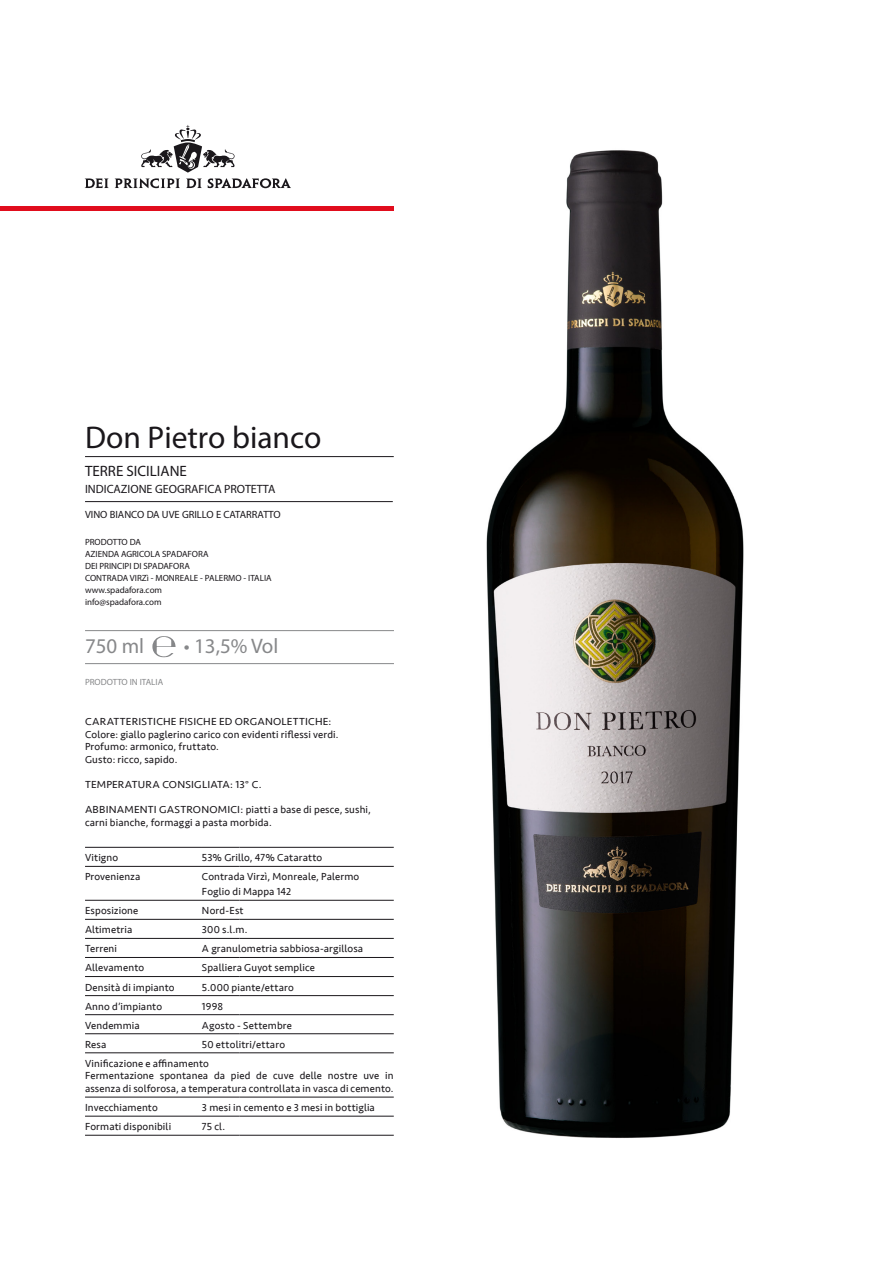
<style>
.page{position:relative;width:893px;height:1263px;background:#fff}
.page>*{position:absolute;margin:0;border:0;box-sizing:border-box;transform-origin:0 0}
.t1{font:31.5px "Seravek Basic";color:#1a171b}
.t2{font:21px "Seravek Basic";color:#87888a}
.t3{font:15px "Seravek Basic";color:#1a171b}
.t4{font:12px "Seravek Basic";color:#1a171b}
.t5{font:10.5px/14.9px "Seravek";letter-spacing:.015em;color:#1a171b}
.t6{font:10.5px/12.6px "Seravek";letter-spacing:.015em;color:#1a171b;scale:1.05 1}
.t7{font:10.5px "Seravek Basic";color:#1a171b}
.t8{font:9px/12px "Seravek Basic";color:#1a171b}
.t9{font:9px "Seravek Basic";color:#87888a}
</style>
<div class="page">
<svg style="left:85px;top:178px;width:24px;height:10px"></svg>
<svg style="left:115px;top:125px;width:176px;height:63px"></svg>
<hr style="left:0;top:207px;width:394px;height:4px;background:#e10d1d">
<hr style="left:85px;top:456px;width:309px;height:1px;background:#1a171b">
<hr style="left:85px;top:501px;width:308px;height:1px;background:#1a171b">
<hr style="left:85px;top:663px;width:309px;height:1px;background:#87888a">
<hr style="left:85px;top:630px;width:309px;height:1px;background:#87888a">
<hr style="left:85px;top:847px;width:117px;height:1px;background:#1a171b">
<hr style="left:202px;top:847px;width:37px;height:1px;background:#1a171b">
<hr style="left:239px;top:847px;width:155px;height:1px;background:#1a171b">
<hr style="left:85px;top:866px;width:117px;height:1px;background:#1a171b">
<hr style="left:202px;top:866px;width:37px;height:1px;background:#1a171b">
<hr style="left:239px;top:866px;width:155px;height:1px;background:#1a171b">
<hr style="left:85px;top:900px;width:117px;height:1px;background:#1a171b">
<hr style="left:202px;top:900px;width:37px;height:1px;background:#1a171b">
<hr style="left:239px;top:900px;width:155px;height:1px;background:#1a171b">
<hr style="left:85px;top:919px;width:117px;height:1px;background:#1a171b">
<hr style="left:202px;top:919px;width:37px;height:1px;background:#1a171b">
<hr style="left:239px;top:919px;width:155px;height:1px;background:#1a171b">
<hr style="left:85px;top:938px;width:117px;height:1px;background:#1a171b">
<hr style="left:202px;top:938px;width:37px;height:1px;background:#1a171b">
<hr style="left:239px;top:938px;width:155px;height:1px;background:#1a171b">
<hr style="left:85px;top:957px;width:117px;height:1px;background:#1a171b">
<hr style="left:202px;top:957px;width:37px;height:1px;background:#1a171b">
<hr style="left:239px;top:957px;width:155px;height:1px;background:#1a171b">
<hr style="left:85px;top:976px;width:117px;height:1px;background:#1a171b">
<hr style="left:202px;top:976px;width:37px;height:1px;background:#1a171b">
<hr style="left:239px;top:976px;width:155px;height:1px;background:#1a171b">
<hr style="left:85px;top:995px;width:117px;height:1px;background:#1a171b">
<hr style="left:202px;top:995px;width:37px;height:1px;background:#1a171b">
<hr style="left:239px;top:995px;width:155px;height:1px;background:#1a171b">
<hr style="left:85px;top:1014px;width:117px;height:1px;background:#1a171b">
<hr style="left:202px;top:1014px;width:37px;height:1px;background:#1a171b">
<hr style="left:239px;top:1014px;width:155px;height:1px;background:#1a171b">
<hr style="left:85px;top:1033px;width:117px;height:1px;background:#1a171b">
<hr style="left:202px;top:1033px;width:37px;height:1px;background:#1a171b">
<hr style="left:239px;top:1033px;width:155px;height:1px;background:#1a171b">
<hr style="left:85px;top:1052px;width:117px;height:1px;background:#1a171b">
<hr style="left:202px;top:1052px;width:37px;height:1px;background:#1a171b">
<hr style="left:239px;top:1052px;width:155px;height:1px;background:#1a171b">
<hr style="left:85px;top:1097px;width:117px;height:1px;background:#1a171b">
<hr style="left:202px;top:1097px;width:37px;height:1px;background:#1a171b">
<hr style="left:239px;top:1097px;width:155px;height:1px;background:#1a171b">
<hr style="left:85px;top:1116px;width:117px;height:1px;background:#1a171b">
<hr style="left:202px;top:1116px;width:37px;height:1px;background:#1a171b">
<hr style="left:239px;top:1116px;width:155px;height:1px;background:#1a171b">
<hr style="left:85px;top:1135px;width:117px;height:1px;background:#1a171b">
<hr style="left:202px;top:1135px;width:37px;height:1px;background:#1a171b">
<hr style="left:239px;top:1135px;width:155px;height:1px;background:#1a171b">
<svg style="left:152px;top:636px;width:24px;height:21px"></svg>
<img style="left:486px;top:150px;width:258px;height:988px">
<h1 class="t1" style="left:85px;top:418px;width:238px">Don Pietro bianco</h1>
<h3 class="t3" style="left:85px;top:462px;width:103px">TERRE SICILIANE</h3>
<p class="t4" style="left:85px;top:481px;width:192px">INDICAZIONE GEOGRAFICA PROTETTA</p>
<p class="t7" style="left:85px;top:508px;width:197px">VINO BIANCO DA UVE GRILLO E CATARRATTO</p>
<p class="t8" style="left:85px;top:536px;width:188px">PRODOTTO DA<br>AZIENDA AGRICOLA SPADAFORA<br>DEI PRINCIPI DI SPADAFORA<br>CONTRADA VIRZì - MONREALE - PALERMO - ITALIA www.spadafora.com<br>info@spadafora.com</p>
<h2 class="t2" style="left:85px;top:633px;width:61px">750 ml</h2>
<h2 class="t2" style="left:184px;top:633px;width:96px">• 13,5% Vol</h2>
<p class="t9" style="left:85px;top:676px;width:80px">PRODOTTO IN ITALIA</p>
<p class="t6" style="left:85px;top:716px;width:243px">CARATTERISTICHE FISICHE ED ORGANOLETTICHE:<br>Colore: giallo paglerino carico con evidenti riflessi verdi.<br>Profumo: armonico, fruttato.<br>Gusto: ricco, sapido.</p>
<p class="t6" style="left:85px;top:779px;width:170px">TEMPERATURA CONSIGLIATA: 13° C.</p>
<p class="t6" style="left:85px;top:804px;width:274px">ABBINAMENTI GASTRONOMICI: piatti a base di pesce, sushi, carni bianche, formaggi a pasta morbida.</p>
<p class="t5" style="left:85px;top:850px;width:35px">Vitigno</p>
<p class="t5" style="left:202px;top:850px;width:122px">53% Grillo, 47% Cataratto</p>
<p class="t5" style="left:85px;top:870px;width:57px">Provenienza</p>
<p class="t5" style="left:202px;top:870px;width:159px">Contrada Virzì, Monreale, Palermo<br>Foglio di Mappa 142</p>
<p class="t5" style="left:85px;top:903px;width:55px">Esposizione</p>
<p class="t5" style="left:202px;top:903px;width:43px">Nord-Est</p>
<p class="t5" style="left:85px;top:922px;width:49px">Altimetria</p>
<p class="t5" style="left:202px;top:922px;width:47px">300 s.l.m.</p>
<p class="t5" style="left:85px;top:942px;width:34px">Terreni</p>
<p class="t5" style="left:202px;top:942px;width:163px">A granulometria sabbiosa-argillosa</p>
<p class="t5" style="left:85px;top:961px;width:61px">Allevamento</p>
<p class="t5" style="left:202px;top:961px;width:115px">Spalliera Guyot semplice</p>
<p class="t5" style="left:85px;top:980px;width:91px">Densità di impianto</p>
<p class="t5" style="left:202px;top:980px;width:93px">5.000 piante/ettaro</p>
<p class="t5" style="left:85px;top:999px;width:79px">Anno d’impianto</p>
<p class="t5" style="left:202px;top:999px;width:23px">1998</p>
<p class="t5" style="left:85px;top:1018px;width:56px">Vendemmia</p>
<p class="t5" style="left:202px;top:1018px;width:91px">Agosto - Settembre</p>
<p class="t5" style="left:85px;top:1037px;width:23px">Resa</p>
<p class="t5" style="left:85px;top:1035px;width:202px;line-height:19px;text-indent:117px">50 ettolitri/ettaro<br>Vinificazione e affinamento</p>
<p class="t5" style="left:85px;top:1070px;width:310px;line-height:12.6px">Fermentazione spontanea da pied de cuve delle nostre uve in assenza di solforosa, a temperatura controllata in vasca di cemento.</p>
<p class="t5" style="left:85px;top:1100px;width:74px">Invecchiamento</p>
<p class="t5" style="left:202px;top:1100px;width:174px">3 mesi in cemento e 3 mesi in bottiglia</p>
<p class="t5" style="left:85px;top:1119px;width:88px">Formati disponibili</p>
<p class="t5" style="left:202px;top:1119px;width:25px">75 cl.</p>
</div>
